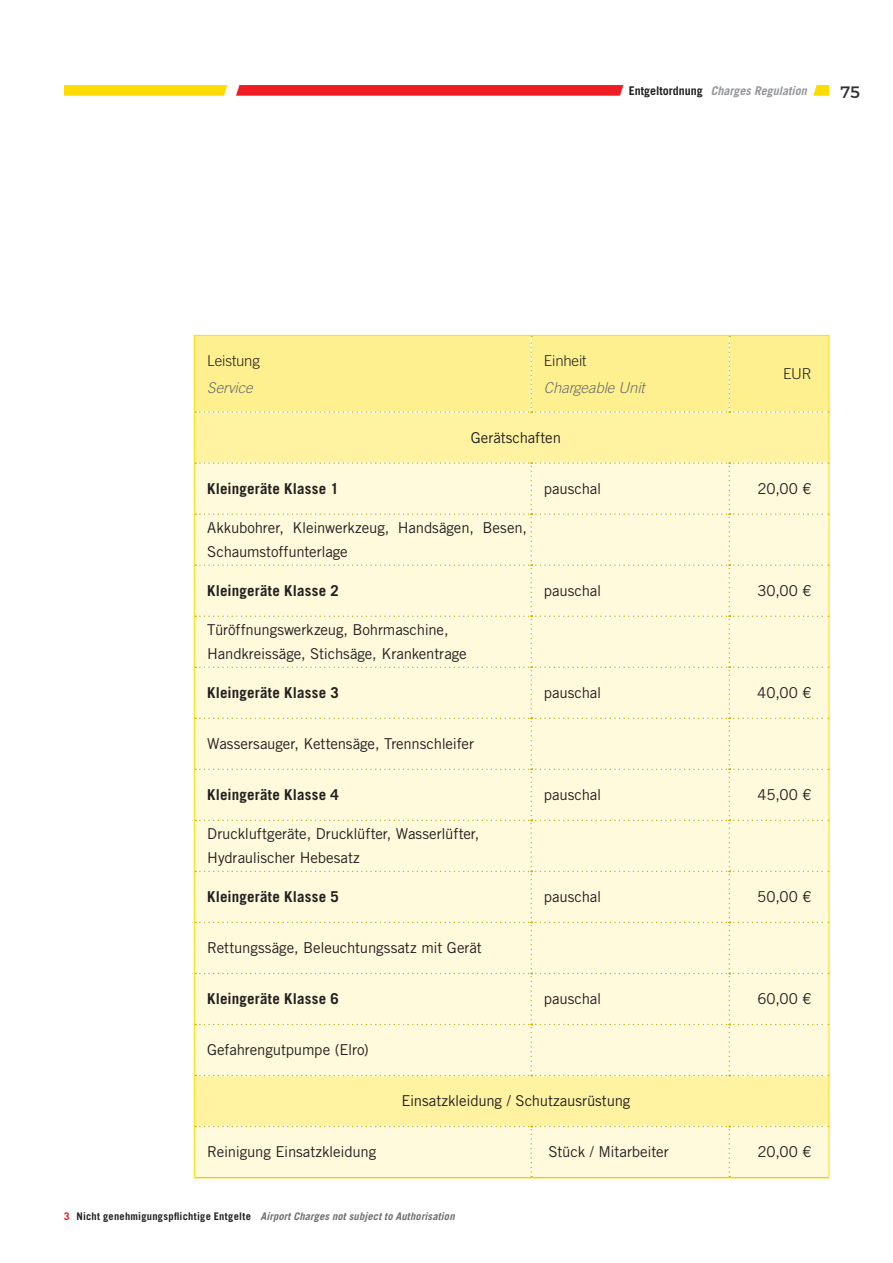
<style>
.page{position:relative;width:893px;height:1263px;background:#fff}
.page>*{position:absolute;margin:0;border:0;box-sizing:border-box;transform-origin:0 0}
.t1{font:16.5px "Montserrat";color:#312f30}
.Fließtext_englisch{font:15px/24px "Trade Gothic LT Std";letter-spacing:-.01em;color:#231f20}
.Fließtext_englisch-2{font:700 15px "Trade Gothic LT Std";letter-spacing:.015em;color:#231f20}
.Fließtext_deutsch{font:15px "Trade Gothic LT Std";letter-spacing:-.005em;color:#231f20}
.Fließtext_englisch-3{font:italic 300 15px "Trade Gothic LT Std";letter-spacing:-.005em;color:#6c6d70}
.Fließtext_deutsch-2{font:300 15px "Trade Gothic LT Std";letter-spacing:-.01em;color:#231f20}
.t2{font:italic 700 12px "Trade Gothic LT Std";color:#939598}
.t3{font:italic 700 10.5px "Trade Gothic LT Std";letter-spacing:.015em;color:#6c6d70}
.s1{font-style:normal;color:#231f20}
.s2{font-style:normal;color:#ee1d23}
</style>
<div class="page">
<svg style="left:236px;top:85px;width:387px;height:11px;background:#ee262b"></svg>
<svg style="left:64px;top:85px;width:163px;height:11px;background:#ffdd0b"></svg>
<svg style="left:813px;top:85px;width:17px;height:11px"></svg>
<div style="left:196px;top:413px;width:631px;height:713px;background:#fff3a2"></div>
<div style="left:196px;top:337px;width:631px;height:76px;background:#fff08f"></div>
<div style="left:196px;top:1126px;width:631px;height:50px;background:#fffadb"></div>
<div style="left:196px;top:462px;width:631px;height:614px;background:#fffadb"></div>
<p class="Fließtext_deutsch-2" style="left:207px;top:352px;width:54px">Leistung</p>
<p class="Fließtext_englisch-3" style="left:207px;top:378px;width:47px">Service</p>
<p class="t2" style="left:629px;top:83px;width:179px"><span class="s1">Entgeltordnung</span> Charges Regulation</p>
<p class="t1" style="left:840px;top:79px;width:22px">75</p>
<p class="Fließtext_deutsch-2" style="left:544px;top:352px;width:44px">Einheit</p>
<p class="Fließtext_englisch-3" style="left:544px;top:378px;width:102px">Chargeable Unit</p>
<p class="Fließtext_deutsch" style="left:471px;top:429px;width:92px">Gerätschaften</p>
<p class="Fließtext_deutsch-2" style="left:783px;top:365px;width:30px">EUR</p>
<p class="Fließtext_englisch-2" style="left:207px;top:479px;width:133px">Kleingeräte Klasse 1</p>
<p class="Fließtext_englisch" style="left:544px;top:476px;width:59px">pauschal</p>
<p class="Fließtext_deutsch" style="left:757px;top:480px;width:56px">20,00 €</p>
<p class="Fließtext_englisch" style="left:207px;top:516px;width:321px">Akkubohrer, Kleinwerkzeug, Handsägen, Besen,<br>Schaumstoffunterlage</p>
<p class="Fließtext_englisch-2" style="left:207px;top:581px;width:133px">Kleingeräte Klasse 2</p>
<p class="Fließtext_englisch" style="left:544px;top:579px;width:59px">pauschal</p>
<p class="Fließtext_deutsch" style="left:757px;top:582px;width:56px">30,00 €</p>
<p class="Fließtext_englisch" style="left:207px;top:618px;width:261px">Türöffnungswerkzeug, Bohrmaschine,<br>Handkreissäge, Stichsäge, Krankentrage</p>
<p class="Fließtext_englisch-2" style="left:207px;top:684px;width:133px">Kleingeräte Klasse 3</p>
<p class="Fließtext_englisch" style="left:544px;top:681px;width:59px">pauschal</p>
<p class="Fließtext_deutsch" style="left:757px;top:684px;width:56px">40,00 €</p>
<p class="Fließtext_englisch" style="left:207px;top:732px;width:268px">Wassersauger, Kettensäge, Trennschleifer</p>
<p class="Fließtext_englisch-2" style="left:207px;top:786px;width:133px">Kleingeräte Klasse 4</p>
<p class="Fließtext_englisch" style="left:544px;top:783px;width:59px">pauschal</p>
<p class="Fließtext_deutsch" style="left:757px;top:786px;width:56px">45,00 €</p>
<p class="Fließtext_englisch" style="left:207px;top:822px;width:274px">Druckluftgeräte, Drucklüfter, Wasserlüfter,<br>Hydraulischer Hebesatz</p>
<p class="Fließtext_englisch-2" style="left:207px;top:888px;width:133px">Kleingeräte Klasse 5</p>
<p class="Fließtext_englisch" style="left:544px;top:885px;width:59px">pauschal</p>
<p class="Fließtext_deutsch" style="left:757px;top:888px;width:56px">50,00 €</p>
<p class="Fließtext_englisch" style="left:207px;top:936px;width:276px">Rettungssäge, Beleuchtungssatz mit Gerät</p>
<p class="Fließtext_englisch-2" style="left:207px;top:990px;width:133px">Kleingeräte Klasse 6</p>
<p class="Fließtext_englisch" style="left:544px;top:987px;width:59px">pauschal</p>
<p class="Fließtext_deutsch" style="left:757px;top:990px;width:56px">60,00 €</p>
<p class="Fließtext_englisch" style="left:207px;top:1038px;width:163px">Gefahrengutpumpe (Elro)</p>
<p class="Fließtext_deutsch" style="left:401px;top:1092px;width:231px">Einsatzkleidung / Schutzausrüstung</p>
<p class="Fließtext_englisch" style="left:207px;top:1140px;width:170px">Reinigung Einsatzkleidung</p>
<p class="Fließtext_englisch" style="left:548px;top:1140px;width:122px">Stück / Mitarbeiter</p>
<p class="Fließtext_deutsch" style="left:757px;top:1143px;width:56px">20,00 €</p>
<p class="t3" style="left:64px;top:1209px;width:392px"><span class="s2">3</span> <span class="s1">Nicht genehmigungspflichtige Entgelte</span> Airport Charges not subject to Authorisation</p>
</div>
